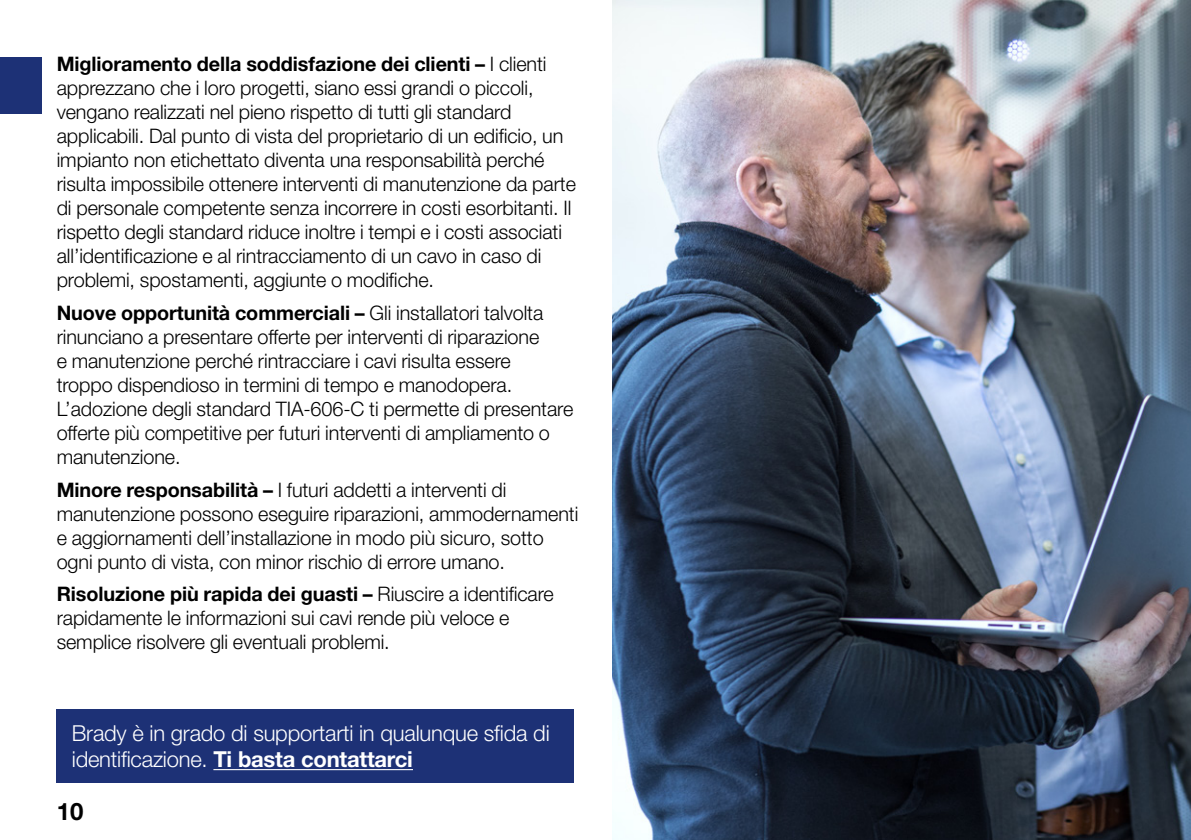
<style>
.page{position:relative;width:1191px;height:840px;background:#fff}
.page>*{position:absolute;margin:0;border:0;box-sizing:border-box;transform-origin:0 0}
.t1{font:700 24px "Helvetica Neue LT Pro";color:#000}
.t2{font:300 22px/26.4px "Helvetica Neue LT Pro";letter-spacing:-.01em;color:#fff}
.t3{font:300 20px/24px "Helvetica Neue LT Pro";letter-spacing:-.005em;color:#000}
.s1{font-weight:700}
</style>
<div class="page">
<img style="left:612px;top:0;width:579px;height:839px">
<div style="left:0;top:57px;width:42px;height:56px;background:#1d3176"></div>
<div style="left:57px;top:709px;width:517px;height:73px;background:#1d3176"></div>
<hr style="left:213px;top:768px;width:200px;height:1px;background:#fff">
<p class="t3" style="left:57px;top:51px;width:521px"><span class="s1">Miglioramento della soddisfazione dei clienti –</span> I clienti apprezzano che i loro progetti, siano essi grandi o piccoli, vengano realizzati nel pieno rispetto di tutti gli standard applicabili. Dal punto di vista del proprietario di un edificio, un impianto non etichettato diventa una responsabilità perché risulta impossibile ottenere interventi di manutenzione da parte di personale competente senza incorrere in costi esorbitanti. Il rispetto degli standard riduce inoltre i tempi e i costi associati all’identificazione e al rintracciamento di un cavo in caso di problemi, spostamenti, aggiunte o modifiche.</p>
<p class="t3" style="left:57px;top:300px;width:518px"><span class="s1">Nuove opportunità commerciali –</span> Gli installatori talvolta rinunciano a presentare offerte per interventi di riparazione<br>e manutenzione perché rintracciare i cavi risulta essere<br>troppo dispendioso in termini di tempo e manodopera.<br>L’adozione degli standard TIA-606-C ti permette di presentare offerte più competitive per futuri interventi di ampliamento o manutenzione.</p>
<p class="t3" style="left:57px;top:476px;width:523px"><span class="s1">Minore responsabilità –</span> I futuri addetti a interventi di manutenzione possono eseguire riparazioni, ammodernamenti e aggiornamenti dell’installazione in modo più sicuro, sotto ogni punto di vista, con minor rischio di errore umano.</p>
<p class="t3" style="left:57px;top:581px;width:498px"><span class="s1">Risoluzione più rapida dei guasti –</span> Riuscire a identificare rapidamente le informazioni sui cavi rende più veloce e semplice risolvere gli eventuali problemi.</p>
<p class="t2" style="left:72px;top:719px;width:479px">Brady è in grado di supportarti in qualunque sfida di identificazione. <span class="s1">Ti basta contattarci</span></p>
<p class="t1" style="left:57px;top:796px;width:28px">10</p>
</div>
